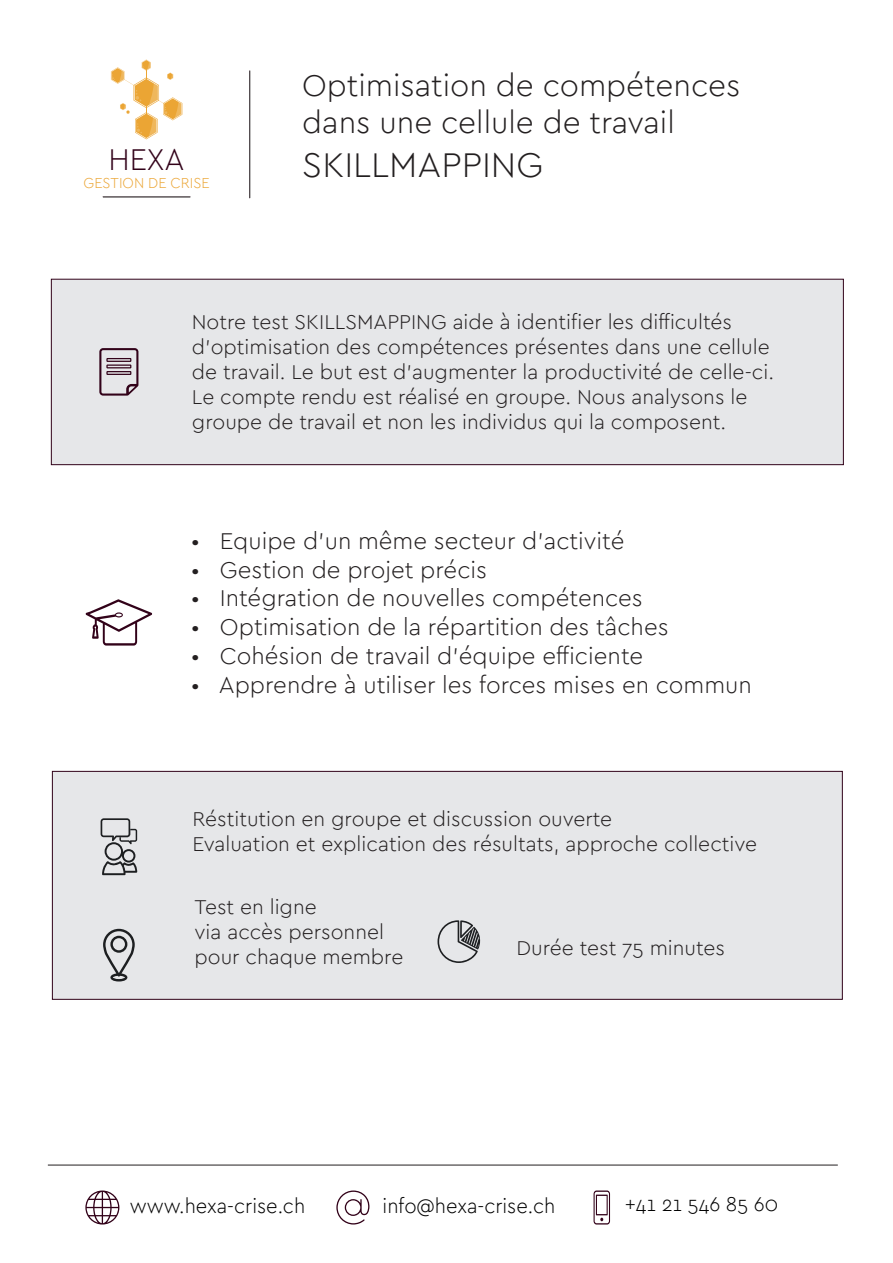
<style>
.page{position:relative;width:893px;height:1263px;background:#fff}
.page>*{position:absolute;margin:0;border:0;box-sizing:border-box;transform-origin:0 0}
.t1{font:300 36px "Cera";color:#231f20}
.t2{font:300 31.5px/37.8px "Cera";color:#231f20}
.t3{font:300 31.5px "Cera";color:#320219;scale:.96 1}
.t4{font:300 24px "Cera";color:#231f20}
.t5{font:300 21px/25.2px "Cera";color:#231f20}
.t6{font:300 21px "Cera";color:#000001;scale:.96 1}
.t7{font:300 15.15px "Cera";color:#eba534;scale:.96 1}
</style>
<div class="page">
<hr style="left:249px;top:71px;width:1px;height:127px;background:#231f20">
<svg style="left:111px;top:60px;width:71px;height:79px"></svg>
<hr style="left:103px;top:197px;width:87px;height:1px;background:#231f20">
<div style="left:51px;top:279px;width:793px;height:186px;background:#e6e7e9;border:1px solid #310219"></div>
<svg style="left:99px;top:348px;width:39px;height:48px"></svg>
<svg style="left:106px;top:364px;width:25px;height:4px"></svg>
<svg style="left:106px;top:371px;width:25px;height:4px"></svg>
<svg style="left:85px;top:1190px;width:34px;height:34px"></svg>
<svg style="left:336px;top:1190px;width:34px;height:34px"></svg>
<svg style="left:594px;top:1190px;width:16px;height:34px"></svg>
<div style="left:52px;top:771px;width:791px;height:229px;background:#e6e7e9;border:1px solid #310219"></div>
<svg style="left:86px;top:599px;width:66px;height:46px"></svg>
<hr style="left:48px;top:1165px;width:790px;height:1px;background:#231f20">
<svg style="left:101px;top:818px;width:36px;height:57px"></svg>
<svg style="left:437px;top:920px;width:43px;height:43px"></svg>
<svg style="left:103px;top:929px;width:32px;height:52px"></svg>
<h2 class="t2" style="left:302px;top:67px;width:440px">Optimisation de compétences dans une cellule de travail</h2>
<h2 class="t3" style="left:109px;top:145px;width:81px">HEXA</h2>
<h1 class="t1" style="left:302px;top:148px;width:242px">SKILLMAPPING</h1>
<p class="t7" style="left:84px;top:176px;width:133px">GESTION DE CRISE</p>
<p class="t5" style="left:192px;top:310px;width:584px">Notre test SKILLSMAPPING aide à identifier les difficultés d’optimisation des compétences présentes dans une cellule de travail. Le but est d’augmenter la productivité de celle-ci.<br>Le compte rendu est réalisé en groupe. Nous analysons le groupe de travail et non les individus qui la composent.</p>
<p class="t4" style="left:191px;top:530px;width:435px">• Equipe d’un même secteur d’activité</p>
<p class="t4" style="left:191px;top:558px;width:297px">• Gestion de projet précis</p>
<p class="t4" style="left:191px;top:587px;width:453px">• Intégration de nouvelles compétences</p>
<p class="t4" style="left:191px;top:616px;width:479px">• Optimisation de la répartition des tâches</p>
<p class="t4" style="left:191px;top:645px;width:453px">• Cohésion de travail d’équipe efficiente</p>
<p class="t4" style="left:191px;top:674px;width:562px">• Apprendre à utiliser les forces mises en commun</p>
<p class="t5" style="left:193px;top:807px;width:566px">Réstitution en groupe et discussion ouverte<br>Evaluation et explication des résultats, approche collective</p>
<p class="t5" style="left:195px;top:895px;width:210px">Test en ligne<br>via accès personnel pour chaque membre</p>
<p class="t5" style="left:517px;top:936px;width:210px">Durée test 75 minutes</p>
<p class="t6" style="left:130px;top:1196px;width:184px">www.hexa-crise.ch</p>
<p class="t6" style="left:383px;top:1196px;width:182px">info@hexa-crise.ch</p>
<p class="t6" style="left:625px;top:1194px;width:161px">+41 21 546 85 60</p>
</div>
